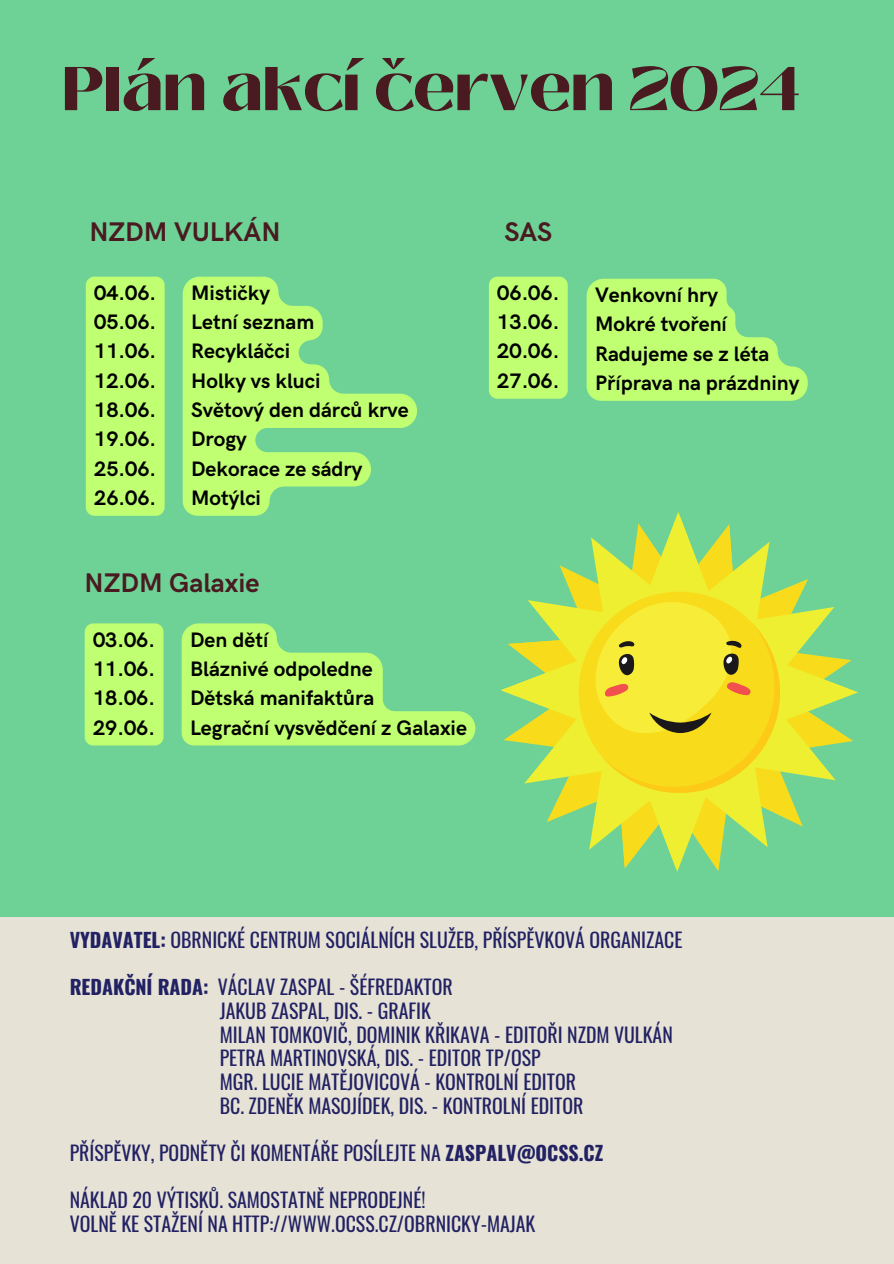
<style>
.page{position:relative;width:894px;height:1264px;background:#fff}
.page>*{position:absolute;margin:0;border:0;box-sizing:border-box;transform-origin:0 0}
.t1{font:900 61.5px "Black Mango";color:#491b21}
.t2{font:700 27px "HK Grotesk";color:#491b21}
.t3{font:700 21px "HK Grotesk";color:#000}
.t4{font:19.8px/23.7px "Oswald";color:#212163}
.s1{font-weight:700}
</style>
<div class="page">
<div style="left:0;top:0;width:893px;height:1263px;background:#e6e2d6"></div>
<div style="left:0;top:0;width:893px;height:916px;background:#6ed296"></div>
<svg style="left:501px;top:512px;width:356px;height:359px"></svg>
<div style="left:86px;top:276px;width:79px;height:240px;background:#c1ff72"></div>
<svg style="left:183px;top:276px;width:234px;height:240px;fill:#c1ff72"></svg>
<svg style="left:586px;top:279px;width:221px;height:122px"></svg>
<div style="left:489px;top:276px;width:78px;height:123px;background:#c1ff72"></div>
<div style="left:85px;top:623px;width:78px;height:122px;background:#c1ff72"></div>
<svg style="left:181px;top:623px;width:294px;height:122px"></svg>
<p class="t1" style="left:62px;top:42px;width:738px">Plán akcí červen 2024</p>
<p class="t2" style="left:89px;top:217px;width:192px">NZDM VULKÁN</p>
<p class="t3" style="left:94px;top:281px;width:63px">04.06.</p>
<p class="t3" style="left:94px;top:310px;width:63px">05.06.</p>
<p class="t3" style="left:94px;top:339px;width:63px">11.06.</p>
<p class="t3" style="left:94px;top:369px;width:63px">12.06.</p>
<p class="t3" style="left:94px;top:398px;width:63px">18.06.</p>
<p class="t3" style="left:94px;top:427px;width:63px">19.06.</p>
<p class="t3" style="left:94px;top:456px;width:63px">25.06.</p>
<p class="t3" style="left:94px;top:486px;width:63px">26.06.</p>
<p class="t3" style="left:191px;top:281px;width:80px">Mističky</p>
<p class="t3" style="left:191px;top:310px;width:124px">Letní seznam</p>
<p class="t3" style="left:191px;top:339px;width:101px">Recykláčci</p>
<p class="t3" style="left:191px;top:369px;width:131px">Holky vs kluci</p>
<h3 class="t3" style="left:191px;top:398px;width:219px">Světový den dárců krve</h3>
<p class="t3" style="left:191px;top:427px;width:57px">Drogy</p>
<p class="t3" style="left:191px;top:456px;width:173px">Dekorace ze sádry</p>
<p class="t3" style="left:191px;top:486px;width:71px">Motýlci</p>
<p class="t2" style="left:84px;top:568px;width:176px">NZDM Galaxie</p>
<p class="t3" style="left:190px;top:628px;width:80px">Den dětí</p>
<h4 class="t3" style="left:190px;top:657px;width:184px">Bláznivé odpoledne</h4>
<h4 class="t3" style="left:190px;top:686px;width:186px">Dětská manifaktůra</h4>
<h4 class="t3" style="left:190px;top:715px;width:278px">Legrační vysvědčení z Galaxie</h4>
<p class="t3" style="left:93px;top:628px;width:63px">03.06.</p>
<p class="t3" style="left:93px;top:657px;width:63px">11.06.</p>
<p class="t3" style="left:93px;top:686px;width:63px">18.06.</p>
<p class="t3" style="left:93px;top:715px;width:63px">29.06.</p>
<p class="t2" style="left:504px;top:217px;width:49px">SAS</p>
<h2 class="t3" style="left:497px;top:281px;width:63px">06.06.</h2>
<p class="t3" style="left:497px;top:310px;width:63px">13.06.</p>
<p class="t3" style="left:497px;top:339px;width:63px">20.06.</p>
<p class="t3" style="left:497px;top:369px;width:63px">27.06.</p>
<p class="t3" style="left:595px;top:283px;width:124px">Venkovní hry</p>
<p class="t3" style="left:595px;top:312px;width:133px">Mokré tvoření</p>
<p class="t3" style="left:595px;top:342px;width:176px">Radujeme se z léta</p>
<p class="t3" style="left:595px;top:371px;width:206px">Příprava na prázdniny</p>
<h1 class="t4" style="left:70px;top:927px;width:614px"><span class="s1">VYDAVATEL:</span> OBRNICKÉ CENTRUM SOCIÁLNÍCH SLUŽEB, PŘÍSPĚVKOVÁ ORGANIZACE</h1>
<h2 class="t4" style="left:220px;top:974px;width:454px;text-indent:-150px"><span class="s1">REDAKČNÍ RADA:</span> VÁCLAV ZASPAL - ŠÉFREDAKTOR<br>JAKUB ZASPAL, DIS. - GRAFIK<br>MILAN TOMKOVIČ, DOMINIK KŘIKAVA - EDITOŘI NZDM VULKÁN PETRA MARTINOVSKÁ, DIS. - EDITOR TP/OSP<br>MGR. LUCIE MATĚJOVICOVÁ - KONTROLNÍ EDITOR<br>BC. ZDENĚK MASOJÍDEK, DIS. - KONTROLNÍ EDITOR</h2>
<p class="t4" style="left:70px;top:1139px;width:535px">PŘÍSPĚVKY, PODNĚTY ČI KOMENTÁŘE POSÍLEJTE NA <span class="s1">ZASPALV@OCSS.CZ</span></p>
<p class="t4" style="left:70px;top:1187px;width:467px">NÁKLAD 20 VÝTISKŮ. SAMOSTATNĚ NEPRODEJNÉ!<br>VOLNĚ KE STAŽENÍ NA HTTP://WWW.OCSS.CZ/OBRNICKY-MAJAK</p>
</div>
